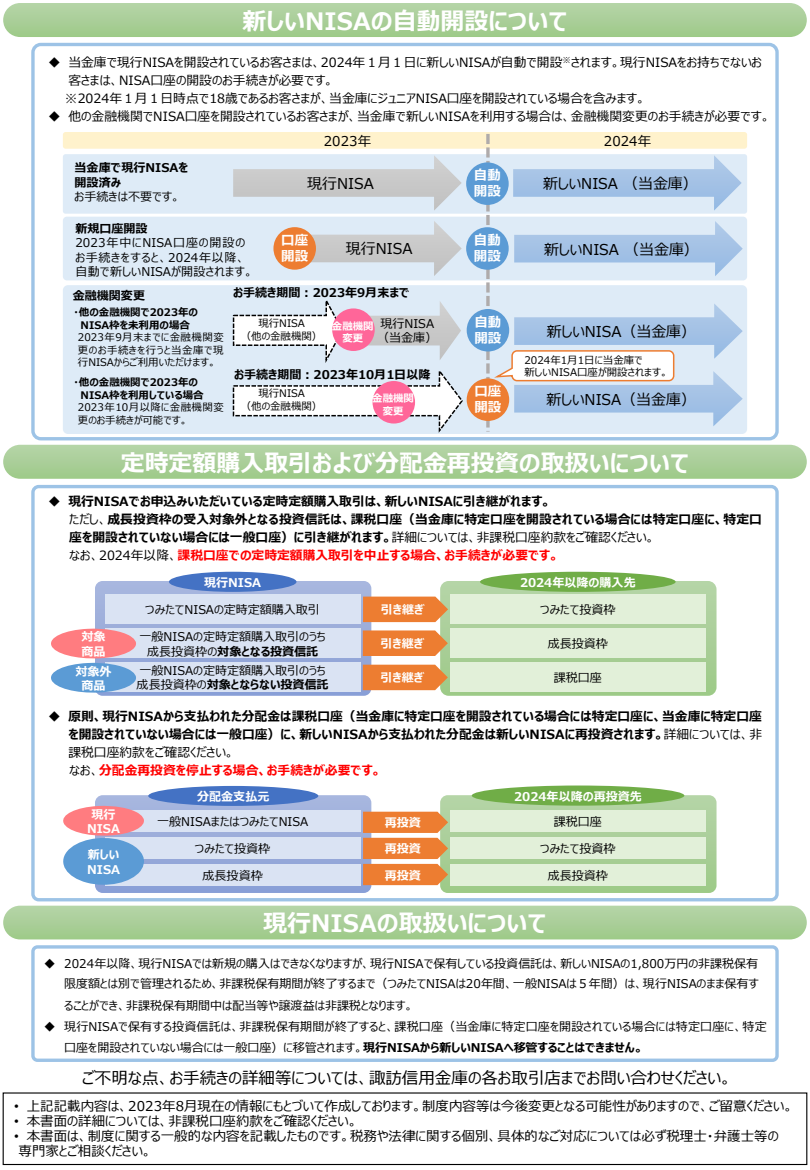
<style>
.page{position:relative;width:810px;height:1170px;background:#fff}
.page>*{position:absolute;margin:0;border:0;box-sizing:border-box;transform-origin:0 0}
.t1{font:700 24px "Meiryo UI";color:#fff}
.t2{font:16.5px "Meiryo UI";color:#000}
.t3{font:15px "Meiryo UI";color:#000}
.t4{font:13.5px/15px "Meiryo UI";color:#000}
.t5{font:700 13.5px/16.2px "Meiryo UI";color:#fff}
.t6{font:700 12.75px/18px "Meiryo UI";color:#000}
.t7{font:12.75px/18px "Meiryo UI";color:#000}
.t8{font:12px/14.4px "Meiryo UI";color:#000}
.t9{font:700 12px/14.4px "Meiryo UI";color:#fff}
.t10{font:700 12px/14.4px "Meiryo UI";color:#000}
.t11{font:12px/14.4px "Meiryo UI";letter-spacing:.03em;color:#000}
.t12{font:10.5px/12.6px "Meiryo UI";color:#000;text-align:center}
.t13{font:700 10.5px/12.6px "Meiryo UI";color:#000}
.t14{font:700 10.5px/12.6px "Meiryo UI";color:#fff;text-align:center}
.s1{font-weight:400}
.s2{font-weight:700}
.s3{color:#f00}
.s4{font-family:"Arial"}
</style>
<div class="page">
<div style="left:63px;top:132px;width:684px;height:17px;background:#fff2cc;border-radius:3px"></div>
<div style="left:63px;top:285px;width:684px;height:149px;background:#deebf7;border-radius:5px"></div>
<div style="left:63px;top:217px;width:684px;height:63px;background:#deebf7;border-radius:4px"></div>
<div style="left:63px;top:154px;width:684px;height:60px;background:#deebf7;border-radius:3px"></div>
<div style="left:3px;top:1092px;width:804px;height:73px;border:1px solid #000"></div>
<div style="left:3px;top:445px;width:804px;height:34px;background:linear-gradient(to bottom,#b6d4a8,#9fca8a);border-radius:17px"></div>
<div style="left:3px;top:3px;width:804px;height:34px;background:linear-gradient(to bottom,#b6d4a8,#9eca8a);border-radius:17px"></div>
<div style="left:31px;top:43px;width:748px;height:397px;border:3px solid #9dc3e6;border-radius:8px"></div>
<svg style="left:233px;top:156px;width:229px;height:54px"></svg>
<div style="left:466px;top:162px;width:43px;height:43px;background:#5b9bd5;border-radius:50%"></div>
<div style="left:466px;top:227px;width:43px;height:43px;background:#5b9bd5;border-radius:50%"></div>
<div style="left:467px;top:309px;width:42px;height:43px;background:#5b9bd5;border-radius:50%"></div>
<svg style="left:311px;top:221px;width:151px;height:55px"></svg>
<div style="left:273px;top:227px;width:43px;height:43px;background:#ed7d31;border-radius:50%"></div>
<div style="left:467px;top:378px;width:42px;height:43px;background:#ed7d31;border-radius:50%"></div>
<svg style="left:232px;top:300px;width:231px;height:133px"></svg>
<div style="left:31px;top:485px;width:748px;height:416px;border:3px solid #9dc3e6;border-radius:6px"></div>
<div style="left:95px;top:581px;width:276px;height:115px;background:linear-gradient(to bottom,#a9b7de,#899fd6);border-radius:8px"></div>
<div style="left:105px;top:594px;width:255px;height:30px;background:#dae3f3"></div>
<div style="left:105px;top:629px;width:255px;height:29px;background:#dae3f3"></div>
<div style="left:440px;top:581px;width:277px;height:115px;background:linear-gradient(to bottom,#b6d4a8,#9dc988);border-radius:8px"></div>
<div style="left:450px;top:594px;width:255px;height:30px;background:#e2f0d9"></div>
<div style="left:450px;top:629px;width:255px;height:29px;background:#e2f0d9"></div>
<svg style="left:363px;top:597px;width:85px;height:25px;background:#e9833a"></svg>
<svg style="left:363px;top:630px;width:85px;height:26px;background:#e8853d"></svg>
<div style="left:169px;top:572px;width:128px;height:20px;background:#4472c4;border-radius:50%"></div>
<div style="left:480px;top:572px;width:196px;height:20px;background:#70ad47;border-radius:50%"></div>
<div style="left:450px;top:662px;width:255px;height:30px;background:#e2f0d9"></div>
<svg style="left:363px;top:665px;width:85px;height:25px;background:#e88339"></svg>
<div style="left:105px;top:662px;width:255px;height:30px;background:#dae3f3"></div>
<svg style="left:3px;top:906px;width:804px;height:33px;background:#aacf98"></svg>
<div style="left:31px;top:945px;width:748px;height:117px;border:3px solid #9dc3e6;border-radius:5px"></div>
<svg style="left:95px;top:795px;width:276px;height:98px;background:#9fb0dc"></svg>
<div style="left:105px;top:810px;width:255px;height:21px;background:#dae3f3"></div>
<svg style="left:440px;top:795px;width:277px;height:98px;background:#afd29e"></svg>
<div style="left:450px;top:810px;width:255px;height:21px;background:#e2f0d9"></div>
<div style="left:148px;top:786px;width:170px;height:20px;background:#4472c4;border-radius:50%"></div>
<div style="left:472px;top:786px;width:212px;height:20px;background:#70ad47;border-radius:50%"></div>
<div style="left:105px;top:837px;width:255px;height:21px;background:#dae3f3"></div>
<div style="left:450px;top:837px;width:255px;height:21px;background:#e2f0d9"></div>
<div style="left:105px;top:864px;width:255px;height:21px;background:#dae3f3"></div>
<div style="left:450px;top:864px;width:255px;height:21px;background:#e2f0d9"></div>
<svg style="left:363px;top:812px;width:85px;height:73px;background:#e99050"></svg>
<svg style="left:63px;top:805px;width:84px;height:83px"></svg>
<div style="left:373px;top:381px;width:42px;height:43px;background:#f69;border-radius:50%"></div>
<svg style="left:51px;top:628px;width:88px;height:66px"></svg>
<svg style="left:486px;top:134px;width:257px;height:298px"></svg>
<p class="t1" style="left:242px;top:4px;width:327px">新しいNISAの自動開設について</p>
<p class="t7" style="left:65px;top:52px;width:699px;text-indent:-17px">◆ 当金庫で現行NISAを開設されているお客さまは、2024年１月１日に新しいNISAが自動で開設<sup>※</sup>されます。現行NISAをお持ちでないお客さまは、NISA口座の開設のお手続きが必要です。<br>※2024年１月１日時点で18歳であるお客さまが、当金庫にジュニアNISA口座を開設されている場合を含みます。</p>
<p class="t7" style="left:48px;top:106px;width:724px">◆ 他の金融機関でNISA口座を開設されているお客さまが、当金庫で新しいNISAを利用する場合は、金融機関変更のお手続きが必要です。</p>
<p class="t4" style="left:324px;top:132px;width:49px">2023年</p>
<p class="t4" style="left:604px;top:132px;width:49px">2024年</p>
<p class="t5" style="left:474px;top:166px;width:28px">自動開設</p>
<p class="t5" style="left:474px;top:231px;width:28px">自動</p>
<p class="t5" style="left:474px;top:247px;width:28px">開設</p>
<p class="t10" style="left:75px;top:159px;width:115px">当金庫で現行NISAを開設済み<br><span class="s1">お手続きは不要です。</span></p>
<p class="t3" style="left:543px;top:173px;width:156px">新しいNISA （当金庫）</p>
<p class="t3" style="left:307px;top:173px;width:68px">現行NISA</p>
<p class="t11" style="left:75px;top:220px;width:179px"><span class="s2">新規口座開設<br></span>2023年中にNISA口座の開設のお手続きをすると、2024年以降、自動で新しいNISAが開設されます。</p>
<p class="t10" style="left:73px;top:287px;width:74px">金融機関変更</p>
<p class="t10" style="left:233px;top:285px;width:178px">お手続き期間：2023年9月末まで</p>
<p class="t13" style="left:74px;top:305px;width:126px">・他の金融機関で2023年の</p>
<p class="t13" style="left:81px;top:317px;width:111px">NISA枠を未利用の場合</p>
<p class="t12" style="left:78px;top:330px;width:147px;text-align:justify">2023年9月末までに金融機関変更のお手続きを行うと当金庫で現行NISAからご利用いただけます。</p>
<p class="t5" style="left:281px;top:231px;width:28px">口座開設</p>
<p class="t3" style="left:346px;top:239px;width:68px">現行NISA</p>
<p class="t3" style="left:544px;top:239px;width:156px">新しいNISA （当金庫）</p>
<p class="t5" style="left:474px;top:312px;width:28px">自動開設</p>
<p class="t12" style="left:241px;top:316px;width:83px">現行NISA<br>（他の金融機関）</p>
<p class="t8" style="left:377px;top:315px;width:62px">現行NISA（当金庫）</p>
<p class="t14" style="left:332px;top:318px;width:43px">金融機関変更</p>
<p class="t3" style="left:547px;top:321px;width:151px">新しいNISA（当金庫）</p>
<p class="t12" style="left:524px;top:352px;width:145px;text-align:left">2024年1月1日に当金庫で<br>新しいNISA口座が開設されます。</p>
<p class="t10" style="left:234px;top:366px;width:198px">お手続き期間：2023年10月1日以降</p>
<p class="t13" style="left:78px;top:375px;width:147px;text-indent:-4px">・他の金融機関で2023年の<br>NISA枠を利用している場合<br><span class="s1">2023年10月以降に金融機関変更のお手続きが可能です。</span></p>
<p class="t5" style="left:474px;top:382px;width:28px">口座</p>
<p class="t5" style="left:474px;top:398px;width:28px">開設</p>
<p class="t12" style="left:241px;top:386px;width:83px">現行NISA<br>（他の金融機関）</p>
<p class="t3" style="left:547px;top:389px;width:151px">新しいNISA（当金庫）</p>
<p class="t14" style="left:372px;top:391px;width:43px">金融機関変更</p>
<p class="t1" style="left:121px;top:446px;width:570px">定時定額購入取引および分配金再投資の取扱いについて</p>
<p class="t6" style="left:69px;top:491px;width:694px;text-indent:-21px">◆ 現行NISAでお申込みいただいている定時定額購入取引は、新しいNISAに引き継がれます。<br><span class="s1">ただし、</span>成長投資枠の受入対象外となる投資信託は、課税口座（当金庫に特定口座を開設されている場合には特定口座に、特定口座を開設されていない場合には一般口座）に引き継がれます。<span class="s1">詳細については、非課税口座約款をご確認ください。<br>なお、2024年以降、</span><span class="s3">課税口座での定時定額購入取引を中止する場合、お手続きが必要です。</span></p>
<p class="t9" style="left:82px;top:628px;width:26px">対象商品</p>
<p class="t9" style="left:75px;top:663px;width:38px;text-align:center">対象外商品</p>
<p class="t9" style="left:204px;top:574px;width:58px">現行NISA</p>
<p class="t9" style="left:520px;top:574px;width:117px">2024年以降の購入先</p>
<p class="t8" style="left:145px;top:601px;width:176px">つみたてNISAの定時定額購入取引</p>
<p class="t8" style="left:140px;top:628px;width:188px;text-align:center">一般NISAの定時定額購入取引のうち成長投資枠の<span class="s2">対象となる投資信託</span></p>
<p class="t8" style="left:137px;top:662px;width:194px">一般NISAの定時定額購入取引のうち成長投資枠の<span class="s2">対象とならない投資信託</span></p>
<p class="t9" style="left:381px;top:601px;width:45px">引き継ぎ</p>
<p class="t9" style="left:381px;top:635px;width:45px">引き継ぎ</p>
<p class="t8" style="left:540px;top:601px;width:77px">つみたて投資枠</p>
<p class="t8" style="left:548px;top:636px;width:62px">成長投資枠</p>
<p class="t9" style="left:381px;top:670px;width:45px">引き継ぎ</p>
<p class="t8" style="left:554px;top:669px;width:50px">課税口座</p>
<p class="t6" style="left:68px;top:706px;width:695px;text-indent:-20px">◆ 原則、現行NISAから支払われた分配金は課税口座（当金庫に特定口座を開設されている場合には特定口座に、当金庫に特定口座を開設されていない場合には一般口座）に、新しいNISAから支払われた分配金は新しいNISAに再投資されます。<span class="s1">詳細については、非課税口座約款をご確認ください。<br>なお、</span><span class="s3">分配金再投資を停止する場合、お手続きが必要です。</span></p>
<p class="t9" style="left:87px;top:806px;width:34px;text-align:center">現行<br>NISA</p>
<p class="t9" style="left:87px;top:846px;width:34px">新しい<br>NISA</p>
<p class="t9" style="left:197px;top:788px;width:74px">分配金支払元</p>
<p class="t9" style="left:514px;top:788px;width:129px">2024年以降の再投資先</p>
<p class="t8" style="left:157px;top:813px;width:153px">一般NISAまたはつみたてNISA</p>
<p class="t9" style="left:385px;top:814px;width:38px">再投資</p>
<p class="t8" style="left:554px;top:813px;width:50px">課税口座</p>
<p class="t8" style="left:195px;top:840px;width:77px">つみたて投資枠</p>
<p class="t9" style="left:385px;top:841px;width:38px">再投資</p>
<p class="t8" style="left:540px;top:840px;width:77px">つみたて投資枠</p>
<p class="t8" style="left:202px;top:867px;width:62px">成長投資枠</p>
<p class="t9" style="left:385px;top:867px;width:38px">再投資</p>
<p class="t8" style="left:548px;top:867px;width:62px">成長投資枠</p>
<p class="t1" style="left:263px;top:907px;width:285px">現行NISAの取扱いについて</p>
<p class="t8" style="left:64px;top:951px;width:696px;line-height:21px;text-align:justify;text-indent:-20px">◆ 2024年以降、現行NISAでは新規の購入はできなくなりますが、現行NISAで保有している投資信託は、新しいNISAの1,800万円の非課税保有限度額とは別で管理されるため、非課税保有期間が終了するまで（つみたてNISAは20年間、一般NISAは５年間）は、現行NISAのまま保有することができ、非課税保有期間中は配当等や譲渡益は非課税となります。</p>
<p class="t8" style="left:64px;top:1015px;width:704px;line-height:20.9px;text-indent:-20px">◆ 現行NISAで保有する投資信託は、非課税保有期間が終了すると、課税口座（当金庫に特定口座を開設されている場合には特定口座に、特定口座を開設されていない場合には一般口座）に移管されます。<span class="s2">現行NISAから新しいNISAへ移管することはできません。</span></p>
<p class="t2" style="left:82px;top:1067px;width:652px">ご不明な点、お手続きの詳細等については、諏訪信用金庫の各お取引店までお問い合わせください。</p>
<p class="t4" style="left:14px;top:1097px;width:781px"><span class="s4">•</span> 上記記載内容は、2023年8月現在の情報にもとづいて作成しております。制度内容等は今後変更となる可能性がありますので、ご留意ください。</p>
<p class="t4" style="left:14px;top:1112px;width:345px"><span class="s4">•</span> 本書面の詳細については、非課税口座約款をご確認ください。</p>
<p class="t4" style="left:19px;top:1127px;width:762px;text-indent:-4px"><span class="s4">•</span> 本書面は、制度に関する一般的な内容を記載したものです。税務や法律に関する個別、具体的なご対応については必ず税理士・弁護士等の専門家とご相談ください。</p>
</div>
